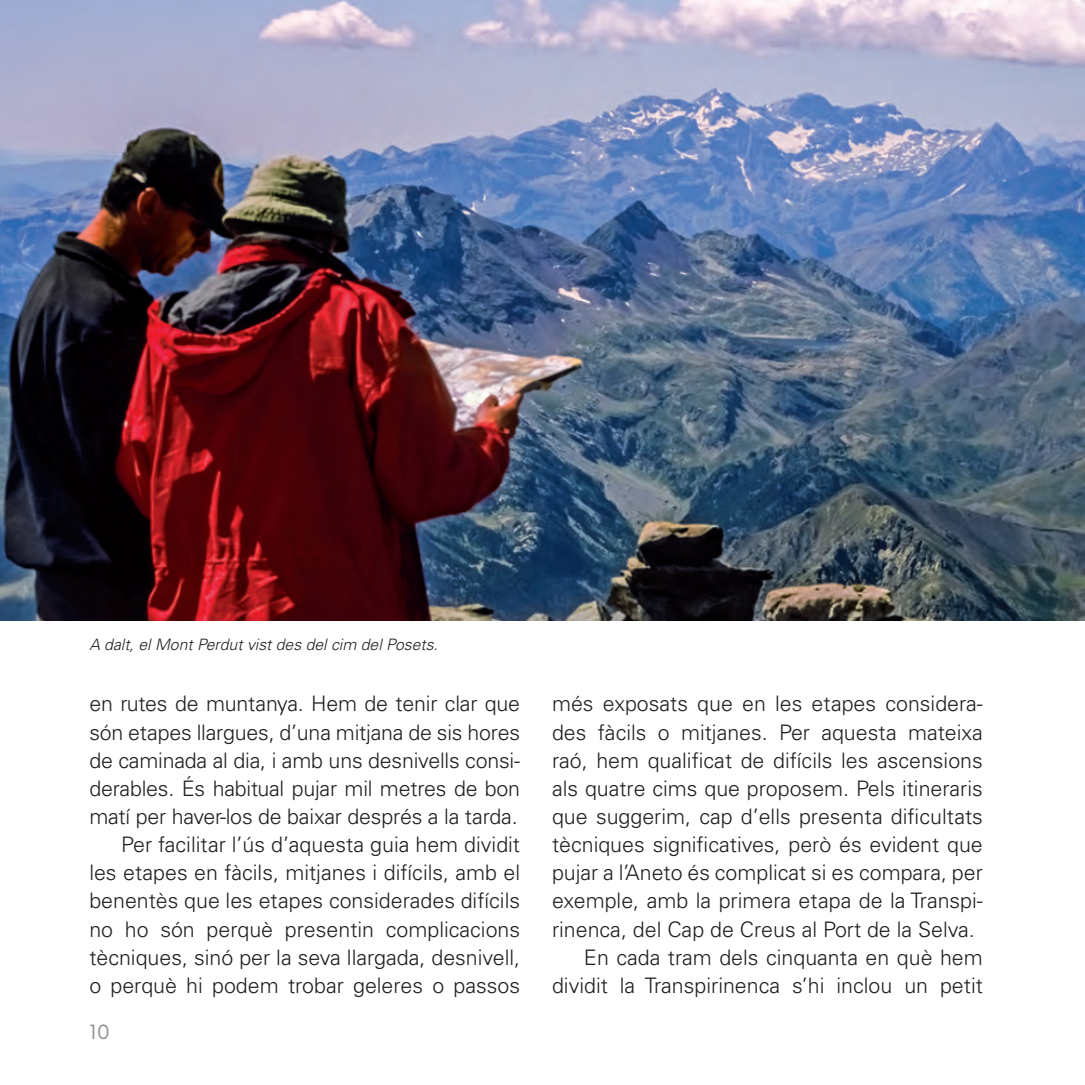
<style>
.page{position:relative;width:1085px;height:1085px;background:#fff}
.page>*{position:absolute;margin:0;border:0;box-sizing:border-box;transform-origin:0 0}
.t1{font:300 21.38px/28.1px "Univers";color:#231f20;text-align:right}
.t2{font:19.12px "Now";color:#8a8c8f}
.t3{font:italic 300 15.75px "Univers";color:#231f20}
</style>
<div class="page">
<img style="left:0;top:0;width:1084px;height:621px">
<p class="t3" style="left:89px;top:635px;width:350px">A dalt, el Mont Perdut vist des del cim del Posets.</p>
<p class="t1" style="left:89px;top:689px;width:432px">en rutes de muntanya. Hem de tenir clar que són etapes llargues, d’una mitjana de sis hores de caminada al dia, i amb uns desnivells consi&shy;derables. És habitual pujar mil metres de bon matí per haver-los de baixar després a la tarda.<br>Per facilitar l’ús d’aquesta guia hem dividit les etapes en fàcils, mitjanes i difícils, amb el benentès que les etapes considerades difícils no ho són perquè presentin complicacions tècniques, sinó per la seva llargada, desnivell, o perquè hi podem trobar geleres o passos</p>
<p class="t1" style="left:552px;top:689px;width:432px">més exposats que en les etapes considera-</p>
<p class="t1" style="left:552px;top:717px;width:432px">des fàcils o mitjanes. Per aquesta mateixa</p>
<p class="t1" style="left:552px;top:746px;width:432px">raó, hem qualificat de difícils les ascensions</p>
<p class="t1" style="left:552px;top:774px;width:432px">als quatre cims que proposem. Pels itineraris</p>
<p class="t1" style="left:552px;top:802px;width:432px">que suggerim, cap d’ells presenta dificultats</p>
<p class="t1" style="left:552px;top:830px;width:432px">tècniques significatives, però és evident que</p>
<p class="t1" style="left:552px;top:858px;width:432px">pujar a l’Aneto és complicat si es compara, per</p>
<p class="t1" style="left:552px;top:886px;width:432px">exemple, amb la primera etapa de la Transpi-</p>
<p class="t1" style="left:552px;top:914px;width:424px">rinenca, del Cap de Creus al Port de la Selva.</p>
<p class="t1" style="left:584px;top:942px;width:400px">En cada tram dels cinquanta en què hem</p>
<p class="t1" style="left:552px;top:971px;width:432px">dividit la Transpirinenca s’hi inclou un petit</p>
<p class="t2" style="left:89px;top:1016px;width:22px">10</p>
</div>
